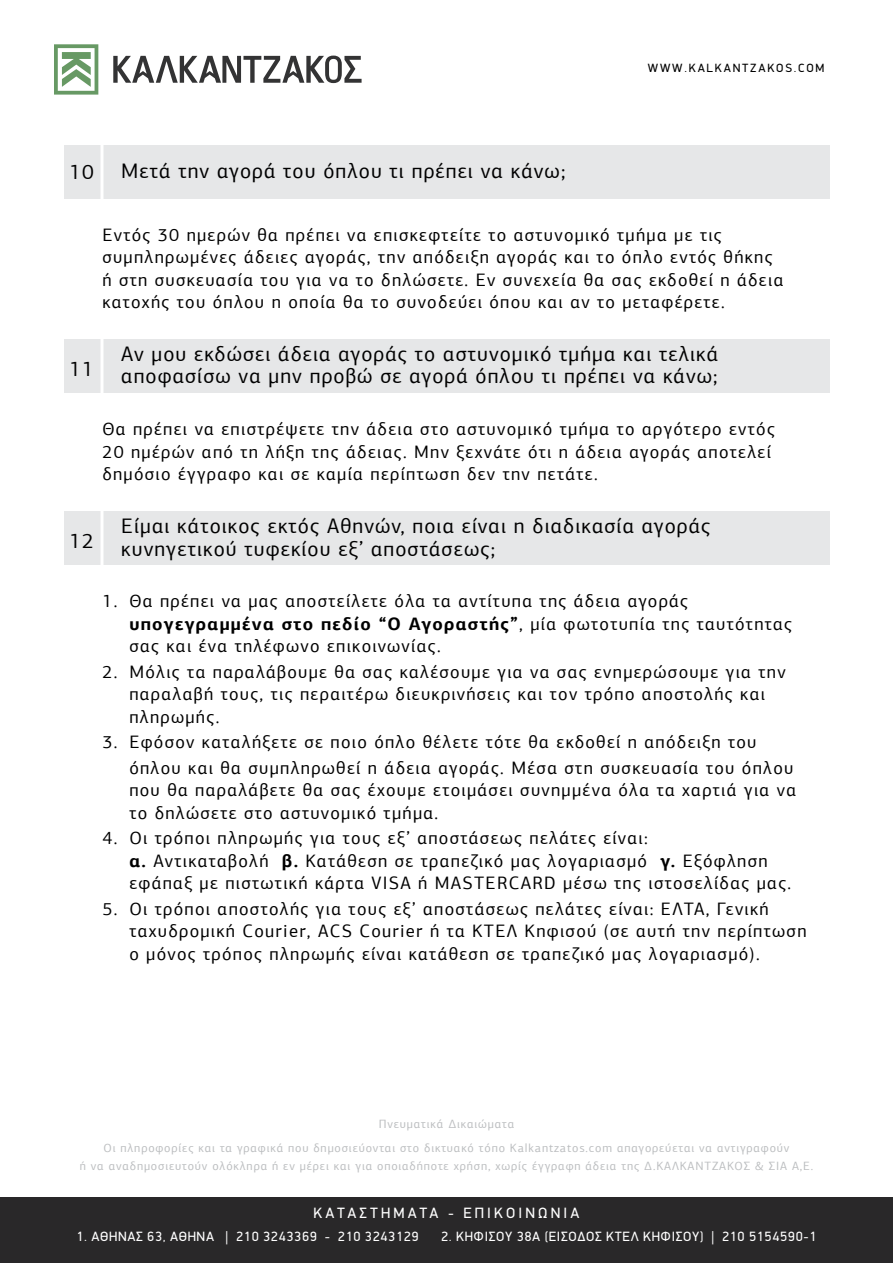
<style>
.page{position:relative;width:893px;height:1263px;background:#fff}
.page>*{position:absolute;margin:0;border:0;box-sizing:border-box;transform-origin:0 0}
.t1{font:21px/22.5px "PF Agora Sans Pro";letter-spacing:.05em;color:#000}
.t2{font:18px/22.5px "PF Agora Sans Pro";letter-spacing:.07em;color:#000}
.t3{font:15px "PF Din Display";letter-spacing:.21em;color:#fff}
.t4{font:13.5px "PF Din Display";letter-spacing:.05em;color:#fff}
.t5{font:12px/18px "PF Agora Sans Pro";letter-spacing:.07em;color:#bcbec0;text-align:center}
.t6{font:12px "PF Din Display";letter-spacing:.15em;color:#000}
.s1{font-weight:700}
</style>
<div class="page">
<div style="left:64px;top:145px;width:766px;height:53px;background:#e6e7e8"></div>
<svg style="left:54px;top:44px;width:44px;height:51px"></svg>
<svg style="left:113px;top:56px;width:249px;height:27px"></svg>
<hr style="left:100px;top:144px;width:3px;height:66px;background:#fff">
<div style="left:64px;top:340px;width:766px;height:53px;background:#e6e7e8"></div>
<div style="left:64px;top:512px;width:766px;height:53px;background:#e6e7e8"></div>
<hr style="left:100px;top:339px;width:3px;height:65px;background:#fff">
<hr style="left:100px;top:511px;width:3px;height:65px;background:#fff">
<div style="left:0;top:1197px;width:893px;height:66px;background:#292829"></div>
<p class="t6" style="left:648px;top:61px;width:178px">WWW.KALKANTZAKOS.COM</p>
<p class="t1" style="left:69px;top:161px;width:26px">10</p>
<p class="t1" style="left:121px;top:160px;width:446px">Μετά την αγορά του όπλου τι πρέπει να κάνω;</p>
<p class="t1" style="left:69px;top:358px;width:26px">11</p>
<p class="t2" style="left:102px;top:223px;width:683px">Εντός 30 ημερών θα πρέπει να επισκεφτείτε το αστυνομικό τμήμα με τις συμπληρωμένες άδειες αγοράς, την απόδειξη αγοράς και το όπλο εντός θήκης ή στη συσκευασία του για να το δηλώσετε. Εν συνεχεία θα σας εκδοθεί η άδεια κατοχής του όπλου η οποία θα το συνοδεύει όπου και αν το μεταφέρετε.</p>
<p class="t1" style="left:121px;top:343px;width:598px">Αν μου εκδώσει άδεια αγοράς το αστυνομικό τμήμα και τελικά αποφασίσω να μην προβώ σε αγορά όπλου τι πρέπει να κάνω;</p>
<p class="t2" style="left:102px;top:418px;width:674px">Θα πρέπει να επιστρέψετε την άδεια στο αστυνομικό τμήμα το αργότερο εντός<br>20 ημέρών από τη λήξη της άδειας. Μην ξεχνάτε ότι η άδεια αγοράς αποτελεί δημόσιο έγγραφο και σε καμία περίπτωση δεν την πετάτε.</p>
<p class="t1" style="left:69px;top:530px;width:26px">12</p>
<p class="t1" style="left:121px;top:515px;width:591px">Είμαι κάτοικος εκτός Αθηνών, ποια είναι η διαδικασία αγοράς κυνηγετικού τυφεκίου εξ’ αποστάσεως;</p>
<p class="t2" style="left:129px;top:590px;width:664px;text-indent:-27px">1. Θα πρέπει να μας αποστείλετε όλα τα αντίτυπα της άδεια αγοράς <span class="s1">υπογεγραμμένα στο πεδίο “Ο Αγοραστής”</span>, μία φωτοτυπία της ταυτότητας σας και ένα τηλέφωνο επικοινωνίας.</p>
<p class="t2" style="left:129px;top:660px;width:658px;text-indent:-27px">2. Μόλις τα παραλάβουμε θα σας καλέσουμε για να σας ενημερώσουμε για την παραλαβή τους, τις περαιτέρω διευκρινήσεις και τον τρόπο αποστολής και πληρωμής.</p>
<p class="t2" style="left:129px;top:729px;width:665px;line-height:25.5px;text-indent:-27px">3. Εφόσον καταλήξετε σε ποιο όπλο θέλετε τότε θα εκδοθεί η απόδειξη του όπλου και θα συμπληρωθεί η άδεια αγοράς. Μέσα στη συσκευασία του όπλου</p>
<p class="t2" style="left:129px;top:779px;width:668px">που θα παραλάβετε θα σας έχουμε ετοιμάσει συνημμένα όλα τα χαρτιά για να το δηλώσετε στο αστυνομικό τμήμα.</p>
<p class="t2" style="left:129px;top:827px;width:663px;text-indent:-27px">4. Οι τρόποι πληρωμής για τους εξ’ αποστάσεως πελάτες είναι:<br><span class="s1">α.</span> Αντικαταβολή <span class="s1">β.</span> Κατάθεση σε τραπεζικό μας λογαριασμό <span class="s1">γ.</span> Εξόφληση εφάπαξ με πιστωτική κάρτα VISA ή MASTERCARD μέσω της ιστοσελίδας μας.</p>
<p class="t2" style="left:129px;top:897px;width:679px;text-indent:-27px">5. Οι τρόποι αποστολής για τους εξ’ αποστάσεως πελάτες είναι: ΕΛΤΑ, Γενική ταχυδρομική Courier, ACS Courier ή τα ΚΤΕΛ Κηφισού (σε αυτή την περίπτωση ο μόνος τρόπος πληρωμής είναι κατάθεση σε τραπεζικό μας λογαριασμό).</p>
<p class="t5" style="left:379px;top:1115px;width:137px">Πνευματικά Δικαιώματα</p>
<p class="t5" style="left:80px;top:1139px;width:735px">Οι πληροφορίες και τα γραφικά που δημοσιεύονται στο δικτυακό τόπο Kalkantzatos.com απαγορεύεται να αντιγραφούν<br>ή να αναδημοσιευτούν ολόκληρα ή εν μέρει και για οποιαδήποτε χρήση, χωρίς έγγραφη άδεια της Δ.ΚΑΛΚΑΝΤΖΑΚΟΣ &amp; ΣΙΑ Α,Ε.</p>
<p class="t3" style="left:314px;top:1204px;width:267px">ΚΑΤΑΣΤΗΜΑΤΑ - ΕΠΙΚΟΙΝΩΝΙΑ</p>
<p class="t4" style="left:76px;top:1228px;width:344px">1. ΑΘΗΝΑΣ 63, ΑΘΗΝΑ | 210 3243369 - 210 3243129</p>
<p class="t4" style="left:441px;top:1228px;width:377px">2. ΚΗΦΙΣΟΥ 38Α (ΕΙΣΟΔΟΣ ΚΤΕΛ ΚΗΦΙΣΟΥ) | 210 5154590-1</p>
</div>
